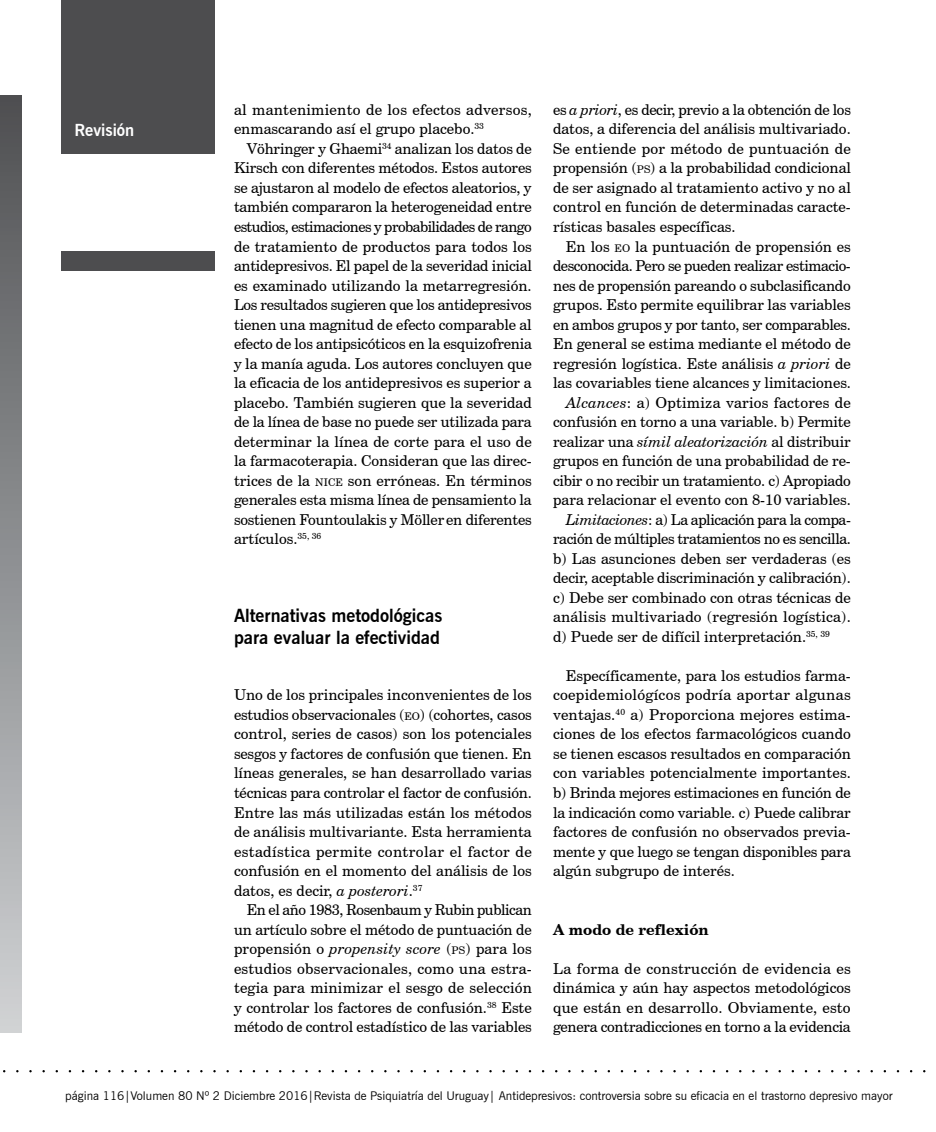
<style>
.page{position:relative;width:936px;height:1132px;background:#fff}
.page>*{position:absolute;margin:0;border:0;box-sizing:border-box;transform-origin:0 0}
.t1{font:700 18px/21.6px "News Gothic BT";color:#000}
.t2{font:700 16.5px "News Gothic BT";color:#fff}
.t3{font:15px/19.5px "Century Schoolbook BT";color:#000;text-align:justify}
.t4{font:15px "Century Schoolbook BT";letter-spacing:-.025em;color:#000}
.t5{font:15px "Century Schoolbook BT";letter-spacing:-.02em;color:#000}
.t6{font:700 15px "Century Schoolbook BT";color:#000}
.t7{font:12px "News Gothic BT";color:#000}
.s1{font-size:10.5px}
.s2{font-style:italic}
</style>
<div class="page">
<div style="left:62px;top:0;width:153px;height:154px;background:#4d4d4f"></div>
<div style="left:62px;top:251px;width:153px;height:20px;background:#4d4d4f"></div>
<div style="left:0;top:95px;width:21px;height:936px;background:linear-gradient(to bottom,#4f5053,#cfd2d4)"></div>
<p class="t2" style="left:74px;top:120px;width:61px">Revisión</p>
<p class="t3" style="left:234px;top:100px;width:299px">al mantenimiento de los efectos adversos, enmascarando así el grupo placebo.<sup>33</sup></p>
<p class="t3" style="left:234px;top:139px;width:299px;text-indent:13px">Vöhringer y Ghaemi<sup>34</sup> analizan los datos de Kirsch con diferentes métodos. Estos autores se ajustaron al modelo de efectos aleatorios, y también compararon la heterogeneidad entre estudios, estimaciones y probabilidades de rango de tratamiento de productos para todos los antidepresivos. El papel de la severidad inicial es examinado utilizando la metarregresión.<br>Los resultados sugieren que los antidepresivos tienen una magnitud de efecto comparable al efecto de los antipsicóticos en la esquizofrenia y la manía aguda. Los autores concluyen que la eficacia de los antidepresivos es superior a placebo. También sugieren que la severidad de la línea de base no puede ser utilizada para determinar la línea de corte para el uso de la farmacoterapia. Consideran que las direc&shy;trices de la <span class="s1">NICE</span> son erróneas. En términos generales esta misma línea de pensamiento la sostienen Fountoulakis y Möller en diferentes artículos.<sup>35,</sup> <sup>36</sup></p>
<p class="t1" style="left:234px;top:604px;width:210px">Alternativas metodológicas para evaluar la efectividad</p>
<p class="t3" style="left:234px;top:685px;width:299px">Uno de los principales inconvenientes de los estudios observacionales (<span class="s1">EO</span>) (cohortes, casos control, series de casos) son los potenciales sesgos y factores de confusión que tienen. En líneas generales, se han desarrollado varias técnicas para controlar el factor de confusión.<br>Entre las más utilizadas están los métodos de análisis multivariante. Esta herramienta estadística permite controlar el factor de confusión en el momento del análisis de los datos, es decir, <span class="s2">a posterori</span>.<sup>37</sup></p>
<p class="t3" style="left:234px;top:899px;width:299px;text-indent:13px">En el año 1983, Rosenbaum y Rubin publican un artículo sobre el método de puntuación de propensión o <span class="s2">propensity score</span> (<span class="s1">PS</span>) para los estudios observacionales, como una estra&shy;tegia para minimizar el sesgo de selección y controlar los factores de confusión.<sup>38</sup> Este método de control estadístico de las variables</p>
<p class="t3" style="left:553px;top:100px;width:299px">es <span class="s2">a priori</span>, es decir, previo a la obtención de los datos, a diferencia del análisis multivariado.<br>Se entiende por método de puntuación de propensión (<span class="s1">PS</span>) a la probabilidad condicional de ser asignado al tratamiento activo y no al control en función de determinadas caracte&shy;rísticas basales específicas.</p>
<p class="t3" style="left:566px;top:236px;width:286px">En los <span class="s1">EO</span> la puntuación de propensión es</p>
<p class="t4" style="left:553px;top:256px;width:299px">desconocida. Pero se pueden realizar estimacio-</p>
<p class="t3" style="left:553px;top:275px;width:299px">nes de propensión pareando o subclasificando</p>
<p class="t3" style="left:553px;top:295px;width:299px">grupos. Esto permite equilibrar las variables</p>
<p class="t5" style="left:553px;top:315px;width:299px">en ambos grupos y por tanto, ser comparables.</p>
<p class="t3" style="left:553px;top:334px;width:299px">En general se estima mediante el método de</p>
<p class="t3" style="left:553px;top:353px;width:299px">regresión logística. Este análisis <span class="s2">a priori</span> de</p>
<p class="t3" style="left:553px;top:373px;width:299px">las covariables tiene alcances y limitaciones.</p>
<p class="t3" style="left:566px;top:392px;width:286px"><span class="s2">Alcances</span>: a) Optimiza varios factores de</p>
<p class="t3" style="left:553px;top:412px;width:299px">confusión en torno a una variable. b) Permite</p>
<p class="t3" style="left:553px;top:431px;width:299px">realizar una <span class="s2">símil aleatorización</span> al distribuir</p>
<p class="t3" style="left:553px;top:451px;width:299px">grupos en función de una probabilidad de re-</p>
<p class="t5" style="left:553px;top:471px;width:299px">cibir o no recibir un tratamiento. c) Apropiado</p>
<p class="t3" style="left:553px;top:490px;width:299px">para relacionar el evento con 8-10 variables.</p>
<p class="t4" style="left:566px;top:510px;width:286px"><span class="s2">Limitaciones</span>: a) La aplicación para la compa-</p>
<p class="t4" style="left:553px;top:529px;width:299px">ración de múltiples tratamientos no es sencilla.</p>
<p class="t3" style="left:553px;top:548px;width:299px">b) Las asunciones deben ser verdaderas (es</p>
<p class="t3" style="left:553px;top:568px;width:299px">decir, aceptable discriminación y calibración).</p>
<p class="t3" style="left:553px;top:587px;width:299px">c) Debe ser combinado con otras técnicas de</p>
<p class="t3" style="left:553px;top:607px;width:299px">análisis multivariado (regresión logística).</p>
<p class="t3" style="left:553px;top:626px;width:278px">d) Puede ser de difícil interpretación.<sup>35,</sup> <sup>39</sup></p>
<p class="t3" style="left:553px;top:665px;width:299px;text-indent:13px">Específicamente, para los estudios farma&shy;coepidemiológícos podría aportar algunas ventajas.<sup>40</sup> a) Proporciona mejores estima&shy;ciones de los efectos farmacológicos cuando se tienen escasos resultados en comparación con variables potencialmente importantes. b) Brinda mejores estimaciones en función de la indicación como variable. c) Puede calibrar factores de confusión no observados previa&shy;mente y que luego se tengan disponibles para algún subgrupo de interés.</p>
<p class="t6" style="left:553px;top:919px;width:157px">A modo de reflexión</p>
<p class="t3" style="left:553px;top:958px;width:299px">La forma de construcción de evidencia es dinámica y aún hay aspectos metodológicos que están en desarrollo. Obviamente, esto genera contradicciones en torno a la evidencia</p>
<p class="t7" style="left:65px;top:1087px;width:828px">página 116|Volumen 80 Nº 2 Diciembre 2016|Revista de Psiquiatría del Uruguay| Antidepresivos: controversia sobre su eficacia en el trastorno depresivo mayor</p>
</div>
